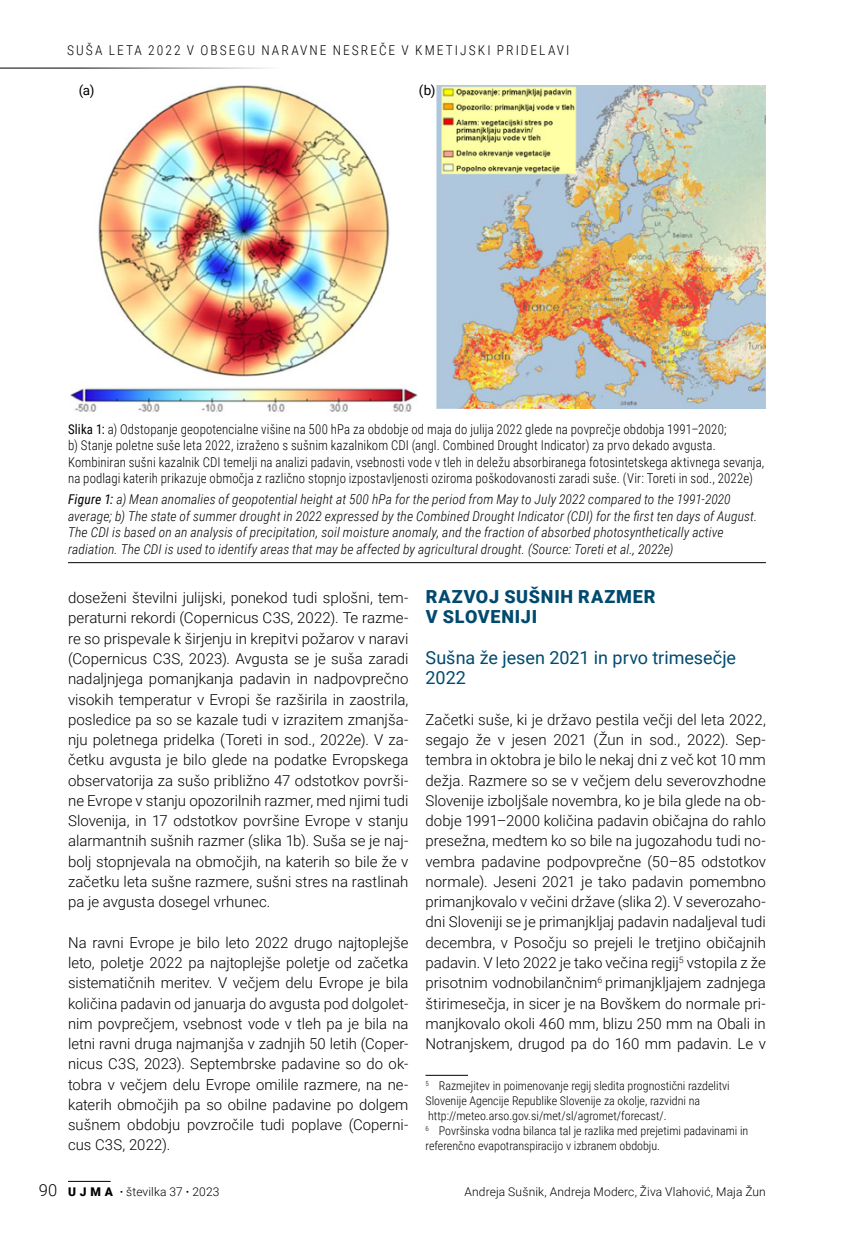
<style>
.page{position:relative;width:851px;height:1234px;background:#fff}
.page>*{position:absolute;margin:0;border:0;box-sizing:border-box;transform-origin:0 0}
._02_Podnaslov_Mo_cop{font:18px/20.2px "Roboto";letter-spacing:-.005em;color:#004a6f}
._01_Naslov_Mo__12_bl{font:900 18px/20.2px "Roboto";letter-spacing:.04em;color:#004a6f}
._00_normal_10pt_SLO{font:300 15px/20.2px "Roboto";color:#000;text-align:justify}
._06_podpis_pod_sliko{font:300 13.5px/16.5px "Roboto Condensed";letter-spacing:.01em;color:#000;scale:.95 1}
._06_podpis_pod_sliko-2{font:italic 300 13.5px/16.5px "Roboto Condensed";letter-spacing:.01em;color:#000}
._06_podpis_pod_sliko-3{font:300 13.5px "Roboto Condensed";letter-spacing:.15em;color:#000}
._06_nadnadpis_nad_sl{font:13.5px "Roboto";color:#000}
.Footnote{font:300 12px/15px "Roboto Condensed";color:#000}
.t1{font:300 12px "Roboto";letter-spacing:.01em;color:#000}
.s1{font-weight:400}
.s2{font-size:16.5px}
.s3{font-weight:900}
.s4{font-weight:700}
</style>
<div class="page">
<hr style="left:425px;top:1074px;width:43px;height:1px;background:#000">
<hr style="left:68px;top:562px;width:697px;height:1px;background:#000">
<img style="left:70px;top:85px;width:347px;height:327px">
<img style="left:436px;top:85px;width:329px;height:323px">
<hr style="left:0;top:68px;width:285px;height:1px;background:#000">
<hr style="left:68px;top:1180px;width:43px;height:1px;background:#000">
<p class="_06_podpis_pod_sliko-3" style="left:67px;top:41px;width:504px">SUŠA LETA 2022 V OBSEGU NARAVNE NESREČE V KMETIJSKI PRIDELAVI</p>
<p class="_06_nadnadpis_nad_sl" style="left:79px;top:81px;width:17px">(a)</p>
<p class="_06_nadnadpis_nad_sl" style="left:419px;top:81px;width:18px">(b)</p>
<p class="_06_podpis_pod_sliko" style="left:68px;top:420px;width:734px"><span class="s1">Slika 1:</span> a) Odstopanje geopotencialne višine na 500 hPa za obdobje od maja do julija 2022 glede na povprečje obdobja 1991–2020;<br>b) Stanje poletne suše leta 2022, izraženo s sušnim kazalnikom CDI (angl. Combined Drought Indicator) za prvo dekado avgusta.<br>Kombiniran sušni kazalnik CDI temelji na analizi padavin, vsebnosti vode v tleh in deležu absorbiranega fotosintetskega aktivnega sevanja, na podlagi katerih prikazuje območja z različno stopnjo izpostavljenosti oziroma poškodovanosti zaradi suše. (Vir: Toreti in sod., 2022e)</p>
<p class="_06_podpis_pod_sliko-2" style="left:68px;top:490px;width:690px"><span class="s1">Figure 1:</span> a) Mean anomalies of geopotential height at 500 hPa for the period from May to July 2022 compared to the 1991-2020 average; b) The state of summer drought in 2022 expressed by the Combined Drought Indicator (CDI) for the first ten days of August.<br>The CDI is based on an analysis of precipitation, soil moisture anomaly, and the fraction of absorbed photosynthetically active radiation. The CDI is used to identify areas that may be affected by agricultural drought. (Source: Toreti et al., 2022e)</p>
<p class="_00_normal_10pt_SLO" style="left:68px;top:587px;width:342px">doseženi številni julijski, ponekod tudi splošni, tem&shy;peraturni rekordi (Copernicus C3S, 2022). Te razme&shy;re so prispevale k širjenju in krepitvi požarov v naravi (Copernicus C3S, 2023). Avgusta se je suša zaradi nadaljnjega pomanjkanja padavin in nadpovprečno visokih temperatur v Evropi še razširila in zaostrila, posledice pa so se kazale tudi v izrazitem zmanjša&shy;nju poletnega pridelka (Toreti in sod., 2022e). V za&shy;četku avgusta je bilo glede na podatke Evropskega observatorija za sušo približno 47 odstotkov površi&shy;ne Evrope v stanju opozorilnih razmer, med njimi tudi Slovenija, in 17 odstotkov površine Evrope v stanju alarmantnih sušnih razmer (slika 1b). Suša se je naj&shy;bolj stopnjevala na območjih, na katerih so bile že v začetku leta sušne razmere, sušni stres na rastlinah pa je avgusta dosegel vrhunec.</p>
<p class="_00_normal_10pt_SLO" style="left:68px;top:931px;width:342px">Na ravni Evrope je bilo leto 2022 drugo najtoplejše leto, poletje 2022 pa najtoplejše poletje od začetka sistematičnih meritev. V večjem delu Evrope je bila količina padavin od januarja do avgusta pod dolgolet&shy;nim povprečjem, vsebnost vode v tleh pa je bila na letni ravni druga najmanjša v zadnjih 50 letih (Coper&shy;nicus C3S, 2023). Septembrske padavine so do ok&shy;tobra v večjem delu Evrope omilile razmere, na ne&shy;katerih območjih pa so obilne padavine po dolgem sušnem obdobju povzročile tudi poplave (Coperni&shy;cus C3S, 2022).</p>
<p class="t1" style="left:39px;top:1183px;width:182px"><span class="s2">90</span> <span class="s3">U J M A</span> <span class="s4">·</span> številka 37 <span class="s4">·</span> 2023</p>
<p class="_01_Naslov_Mo__12_bl" style="left:426px;top:586px;width:231px">RAZVOJ SUŠNIH RAZMER<br>V SLOVENIJI</p>
<p class="_02_Podnaslov_Mo_cop" style="left:425px;top:646px;width:312px">Sušna že jesen 2021 in prvo trimesečje<br>2022</p>
<p class="_00_normal_10pt_SLO" style="left:425px;top:708px;width:342px">Začetki suše, ki je državo pestila večji del leta 2022, segajo že v jesen 2021 (Žun in sod., 2022). Sep&shy;tembra in oktobra je bilo le nekaj dni z več kot 10 mm dežja. Razmere so se v večjem delu severovzhodne Slovenije izboljšale novembra, ko je bila glede na ob&shy;dobje 1991–2000 količina padavin običajna do rahlo presežna, medtem ko so bile na jugozahodu tudi no&shy;vembra padavine podpovprečne (50–85 odstotkov normale). Jeseni 2021 je tako padavin pomembno primanjkovalo v večini države (slika 2). V severozaho&shy;dni Sloveniji se je primanjkljaj padavin nadaljeval tudi decembra, v Posočju so prejeli le tretjino običajnih padavin. V leto 2022 je tako večina regij<sup>5</sup> vstopila z že prisotnim vodnobilančnim<sup>6</sup> primanjkljajem zadnjega štirimesečja, in sicer je na Bovškem do normale pri&shy;manjkovalo okoli 460 mm, blizu 250 mm na Obali in Notranjskem, drugod pa do 160 mm padavin. Le v</p>
<p class="Footnote" style="left:425px;top:1077px;width:306px"><sup>5</sup> Razmejitev in poimenovanje regij sledita prognostični razdelitvi<br>Slovenije Agencije Republike Slovenije za okolje, razvidni na http://meteo.arso.gov.si/met/sl/agromet/forecast/.</p>
<p class="Footnote" style="left:425px;top:1122px;width:324px"><sup>6</sup> Površinska vodna bilanca tal je razlika med prejetimi padavinami in referenčno evapotranspiracijo v izbranem obdobju.</p>
<p class="t1" style="left:464px;top:1183px;width:303px">Andreja Sušnik, Andreja Moderc, Živa Vlahović, Maja Žun</p>
</div>
